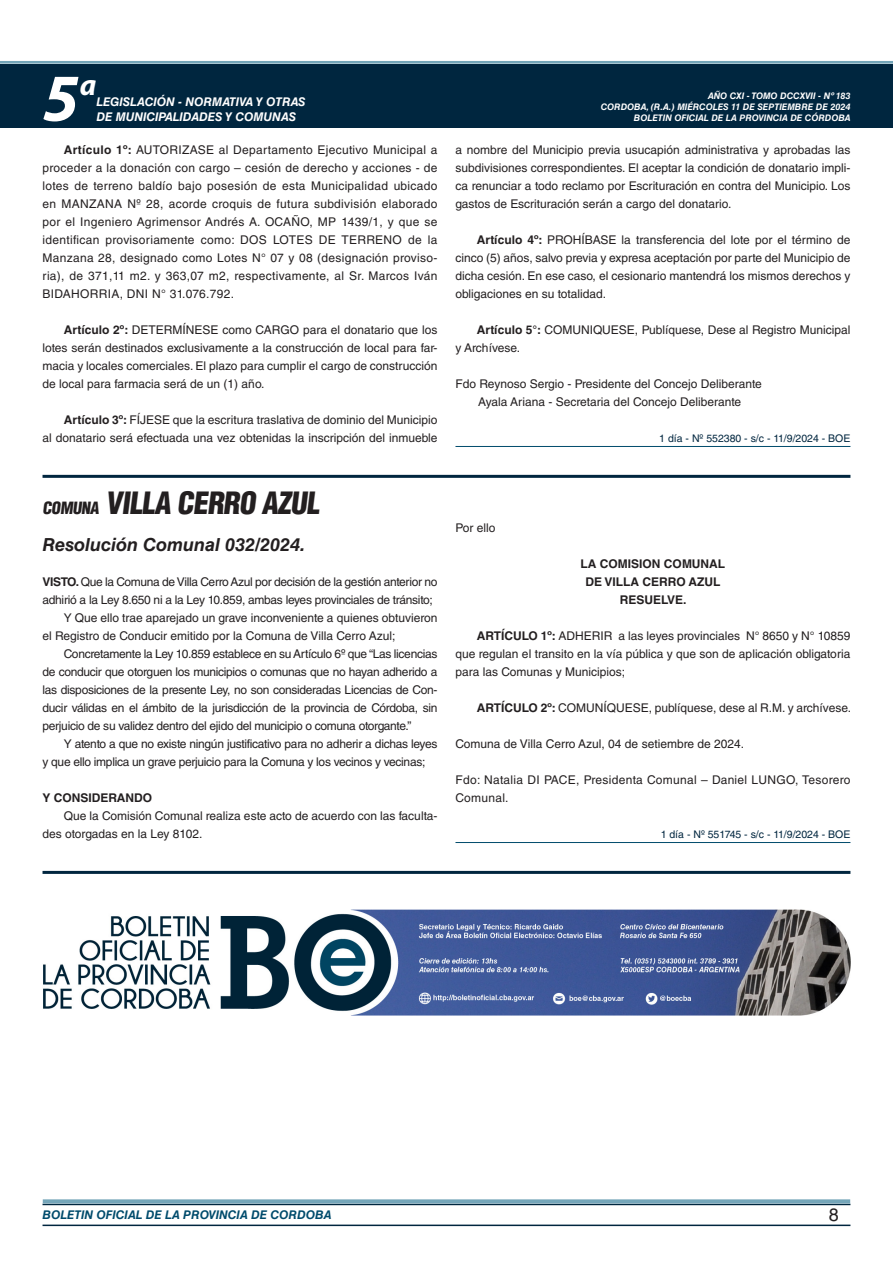
<style>
.page{position:relative;width:893px;height:1263px;background:#fff}
.page>*{position:absolute;margin:0;border:0;box-sizing:border-box;transform-origin:0 0}
.t1{font:italic 700 67.5px "Myriad Pro";color:#fff}
.BASE{font:900 condensed 30px "Helvetica LT Std";color:#231f20}
.t2{font:italic 700 30px "Myriad Pro";color:#fff}
.NOMBRE_DE_MINISTERIO{font:italic 700 18px "Helvetica LT Std";color:#231f20}
.t3{font:18px "Helvetica LT Std";color:#231f20}
.TEXTO_BASE{font:12px/18px "Helvetica LT Std";color:#231f20;text-align:justify}
.TEXTO_BASE-2{font:12px/18px "Helvetica LT Std";letter-spacing:-.025em;color:#231f20}
.TEXTO_BASE-3{font:12px/18px "Helvetica LT Std";letter-spacing:.025em;color:#231f20}
.t4{font:italic 700 12px "Helvetica LT Std";color:#fff}
.RESUELVE{font:700 12px "Helvetica LT Std";color:#231f20}
.t5{font:italic 700 12px "Helvetica LT Std";color:#004b6c}
.TEXTO_BASE-4{font:700 12px "Helvetica LT Std";color:#231f20}
.FECHA_DE_VENCIMIENTO{font:10.5px "Helvetica LT Std";color:#00263f}
.t6{font:italic 700 9px/10.8px "Helvetica LT Std";color:#fff;text-align:right}
.s1{font-weight:700}
.s2{font-size:16.5px}
</style>
<div class="page">
<div style="left:0;top:61px;width:893px;height:6px;background:#fff;opacity:.75"></div>
<div style="left:0;top:64px;width:893px;height:64px;background:#00263f"></div>
<hr style="left:43px;top:1224px;width:807px;height:2px;background:#00263f">
<div style="left:42px;top:1198px;width:809px;height:8px;background:#fff;opacity:.75"></div>
<hr style="left:455px;top:446px;width:395px;height:1px;background:#004b6c">
<hr style="left:43px;top:475px;width:807px;height:3px;background:#00263f">
<hr style="left:455px;top:842px;width:395px;height:1px;background:#004b6c">
<hr style="left:43px;top:871px;width:807px;height:3px;background:#00263f">
<img style="left:43px;top:910px;width:808px;height:105px">
<h1 class="t1" style="left:43px;top:54px;width:38px">5</h1>
<h2 class="t2" style="left:80px;top:66px;width:18px">a</h2>
<p class="t4" style="left:96px;top:95px;width:211px">LEGISLACIÓN - NORMATIVA Y OTRAS</p>
<p class="t4" style="left:96px;top:109px;width:201px">DE MUNICIPALIDADES Y COMUNAS</p>
<p class="TEXTO_BASE" style="left:43px;top:141px;width:396px;text-indent:21px"><span class="s1">Artículo 1º:</span> AUTORIZASE al Departamento Ejecutivo Municipal a proceder a la donación con cargo – cesión de derecho y acciones - de lotes de terreno baldío bajo posesión de esta Municipalidad ubicado en MANZANA Nº 28, acorde croquis de futura subdivisión elaborado por el Ingeniero Agrimensor Andrés A. OCAÑO, MP 1439/1, y que se identifican provisoriamente como: DOS LOTES DE TERRENO de la Manzana 28, designado como Lotes N° 07 y 08 (designación proviso&shy;ria), de 371,11 m2. y 363,07 m2, respectivamente, al Sr. Marcos Iván BIDAHORRIA, DNI N° 31.076.792.</p>
<p class="TEXTO_BASE" style="left:43px;top:321px;width:396px;text-indent:21px"><span class="s1">Artículo 2º:</span> DETERMÍNESE como CARGO para el donatario que los lotes serán destinados exclusivamente a la construcción de local para far&shy;macia y locales comerciales. El plazo para cumplir el cargo de construcción de local para farmacia será de un (1) año.</p>
<p class="TEXTO_BASE" style="left:43px;top:411px;width:396px;text-align:right"><span class="s1">Artículo 3º:</span> FÍJESE que la escritura traslativa de dominio del Municipio<br>al donatario será efectuada una vez obtenidas la inscripción del inmueble</p>
<p class="t6" style="left:601px;top:91px;width:251px">AÑO CXI - TOMO DCCXVII - Nº 183<br>CORDOBA, (R.A.) MIÉRCOLES 11 DE SEPTIEMBRE DE 2024<br>BOLETIN OFICIAL DE LA PROVINCIA DE CÓRDOBA</p>
<p class="TEXTO_BASE" style="left:455px;top:141px;width:396px">a nombre del Municipio previa usucapión administrativa y aprobadas las subdivisiones correspondientes. El aceptar la condición de donatario impli&shy;ca renunciar a todo reclamo por Escrituración en contra del Municipio. Los gastos de Escrituración serán a cargo del donatario.</p>
<p class="TEXTO_BASE" style="left:455px;top:231px;width:396px;text-indent:21px"><span class="s1">Artículo 4º:</span> PROHÍBASE la transferencia del lote por el término de cinco (5) años, salvo previa y expresa aceptación por parte del Municipio de dicha cesión. En ese caso, el cesionario mantendrá los mismos derechos y obligaciones en su totalidad.</p>
<p class="TEXTO_BASE" style="left:455px;top:321px;width:396px;text-indent:21px"><span class="s1">Artículo 5°:</span> COMUNIQUESE, Publíquese, Dese al Registro Municipal y Archívese.</p>
<p class="TEXTO_BASE" style="left:455px;top:375px;width:308px">Fdo Reynoso Sergio - Presidente del Concejo Deliberante</p>
<p class="TEXTO_BASE" style="left:478px;top:393px;width:264px">Ayala Ariana - Secretaria del Concejo Deliberante</p>
<p class="FECHA_DE_VENCIMIENTO" style="left:659px;top:432px;width:193px">1 día - Nº 552380 - s/c - 11/9/2024 - BOE</p>
<p class="BASE" style="left:43px;top:484px;width:283px"><span class="s2">COMUNA</span> VILLA CERRO AZUL</p>
<p class="NOMBRE_DE_MINISTERIO" style="left:43px;top:534px;width:264px">Resolución Comunal 032/2024.</p>
<p class="TEXTO_BASE-2" style="left:43px;top:573px;width:396px"><span class="s1">VISTO.</span> Que la Comuna de Villa Cerro Azul por decisión de la gestión anterior no adhirió a la Ley 8.650 ni a la Ley 10.859, ambas leyes provinciales de tránsito;</p>
<p class="TEXTO_BASE" style="left:43px;top:609px;width:396px;text-indent:21px">Y Que ello trae aparejado un grave inconveniente a quienes obtuvieron el Registro de Conducir emitido por la Comuna de Villa Cerro Azul;</p>
<p class="TEXTO_BASE" style="left:43px;top:645px;width:396px;text-indent:21px">Concretamente la Ley 10.859 establece en su Artículo 6º que “Las licencias de conducir que otorguen los municipios o comunas que no hayan adherido a las disposiciones de la presente Ley, no son consideradas Licencias de Con&shy;ducir válidas en el ámbito de la jurisdicción de la provincia de Córdoba, sin perjuicio de su validez dentro del ejido del municipio o comuna otorgante.”</p>
<p class="TEXTO_BASE-2" style="left:43px;top:735px;width:396px;text-indent:21px">Y atento a que no existe ningún justificativo para no adherir a dichas leyes y que ello implica un grave perjuicio para la Comuna y los vecinos y vecinas;</p>
<p class="TEXTO_BASE-4" style="left:43px;top:790px;width:111px">Y CONSIDERANDO</p>
<p class="TEXTO_BASE" style="left:43px;top:807px;width:396px;text-indent:21px">Que la Comisión Comunal realiza este acto de acuerdo con las faculta&shy;des otorgadas en la Ley 8102.</p>
<p class="TEXTO_BASE" style="left:455px;top:519px;width:42px">Por ello</p>
<p class="RESUELVE" style="left:581px;top:556px;width:146px">LA COMISION COMUNAL</p>
<p class="RESUELVE" style="left:585px;top:574px;width:136px">DE VILLA CERRO AZUL</p>
<p class="RESUELVE" style="left:620px;top:592px;width:68px">RESUELVE.</p>
<p class="TEXTO_BASE" style="left:455px;top:627px;width:396px;text-indent:21px"><span class="s1">ARTÍCULO 1º:</span> ADHERIR a las leyes provinciales N° 8650 y N° 10859 que regulan el transito en la vía pública y que son de aplicación obligatoria para las Comunas y Municipios;</p>
<p class="TEXTO_BASE" style="left:477px;top:699px;width:376px"><span class="s1">ARTÍCULO 2º:</span> COMUNÍQUESE, publíquese, dese al R.M. y archívese.</p>
<p class="TEXTO_BASE" style="left:455px;top:735px;width:290px">Comuna de Villa Cerro Azul, 04 de setiembre de 2024.</p>
<p class="TEXTO_BASE-3" style="left:455px;top:771px;width:396px">Fdo: Natalia DI PACE, Presidenta Comunal – Daniel LUNGO, Tesorero<br>Comunal.</p>
<p class="FECHA_DE_VENCIMIENTO" style="left:661px;top:828px;width:191px">1 día - Nº 551745 - s/c - 11/9/2024 - BOE</p>
<p class="t5" style="left:43px;top:1208px;width:290px">BOLETIN OFICIAL DE LA PROVINCIA DE CORDOBA</p>
<h3 class="t3" style="left:829px;top:1204px;width:12px">8</h3>
</div>
